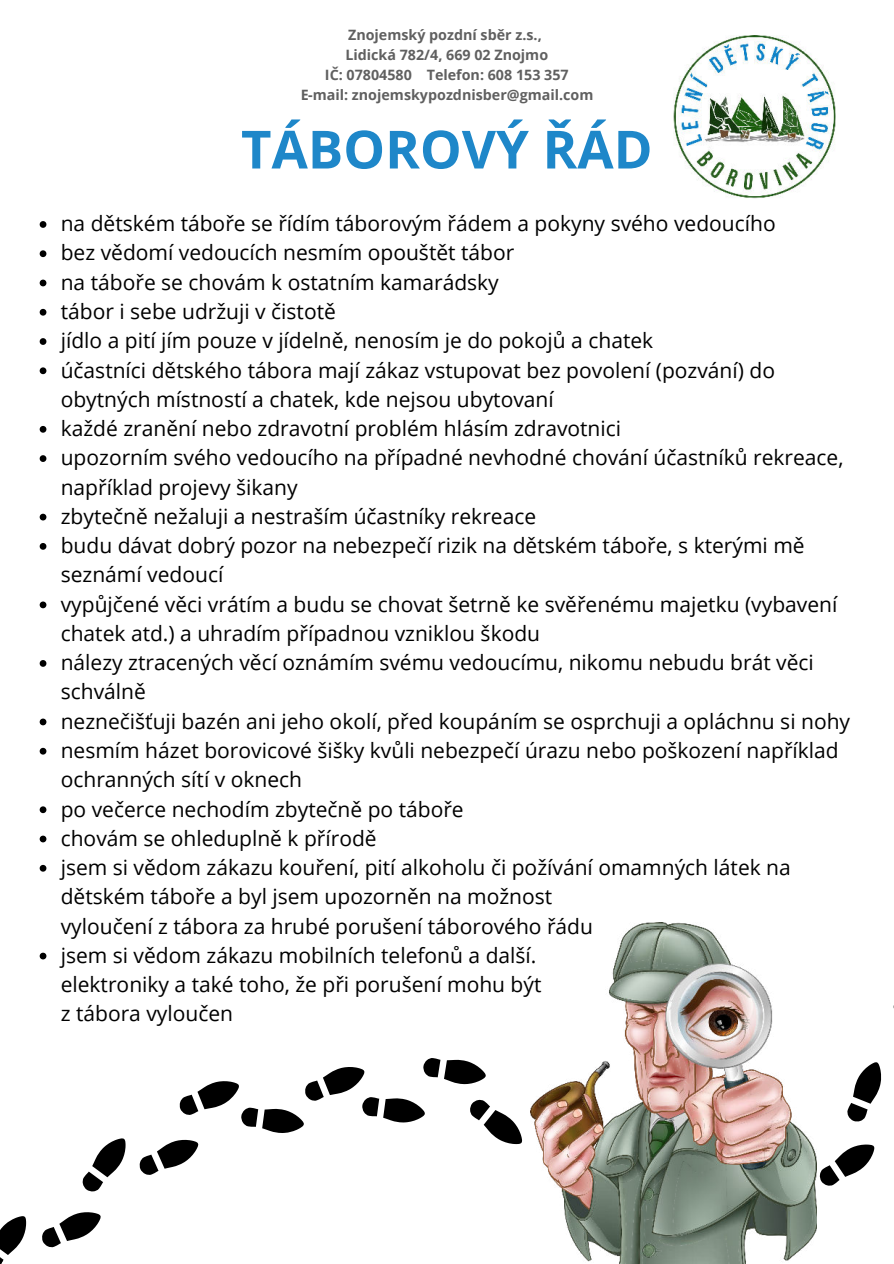
<style>
.page{position:relative;width:894px;height:1264px;background:#fff}
.page>*{position:absolute;margin:0;border:0;box-sizing:border-box;transform-origin:0 0}
.t1{font:700 52.65px "Open Sans";color:#1e87c9}
.t2{font:21px/29.2px "Open Sans";color:#000}
.t3{font:700 14.25px/20px "Open Sans";color:#000;text-align:center}
</style>
<div class="page">
<svg style="left:40px;top:221px;width:6px;height:7px"></svg>
<svg style="left:40px;top:250px;width:6px;height:7px"></svg>
<svg style="left:40px;top:279px;width:6px;height:7px"></svg>
<svg style="left:40px;top:309px;width:6px;height:6px"></svg>
<svg style="left:40px;top:338px;width:6px;height:7px"></svg>
<svg style="left:40px;top:367px;width:6px;height:7px"></svg>
<svg style="left:40px;top:426px;width:6px;height:6px"></svg>
<svg style="left:40px;top:455px;width:6px;height:7px"></svg>
<svg style="left:40px;top:513px;width:6px;height:7px"></svg>
<svg style="left:40px;top:543px;width:6px;height:6px"></svg>
<svg style="left:40px;top:601px;width:6px;height:7px"></svg>
<svg style="left:40px;top:660px;width:6px;height:6px"></svg>
<svg style="left:40px;top:718px;width:6px;height:7px"></svg>
<svg style="left:40px;top:747px;width:6px;height:7px"></svg>
<svg style="left:40px;top:806px;width:6px;height:7px"></svg>
<svg style="left:40px;top:835px;width:6px;height:7px"></svg>
<svg style="left:40px;top:864px;width:6px;height:7px"></svg>
<svg style="left:40px;top:952px;width:6px;height:7px"></svg>
<img style="left:673px;top:36px;width:162px;height:162px">
<svg style="left:0;top:1216px;width:26px;height:47px"></svg>
<svg style="left:42px;top:1212px;width:59px;height:35px"></svg>
<svg style="left:82px;top:1138px;width:43px;height:53px"></svg>
<svg style="left:139px;top:1058px;width:383px;height:117px"></svg>
<svg style="left:819px;top:1144px;width:55px;height:41px"></svg>
<svg style="left:847px;top:1062px;width:34px;height:59px"></svg>
<img style="left:530px;top:922px;width:286px;height:341px">
<p class="t3" style="left:300px;top:25px;width:295px">Znojemský pozdní sběr z.s.,<br>Lidická 782/4, 669 02 Znojmo<br>IČ: 07804580 Telefon: 608 153 357<br>E-mail: znojemskypozdnisber@gmail.com</p>
<h1 class="t1" style="left:241px;top:112px;width:413px">TÁBOROVÝ ŘÁD</h1>
<p class="t2" style="left:61px;top:208px;width:790px">na dětském táboře se řídím táborovým řádem a pokyny svého vedoucího<br>bez vědomí vedoucích nesmím opouštět tábor<br>na táboře se chovám k ostatním kamarádsky<br>tábor i sebe udržuji v čistotě<br>jídlo a pití jím pouze v jídelně, nenosím je do pokojů a chatek<br>účastníci dětského tábora mají zákaz vstupovat bez povolení (pozvání) do obytných místností a chatek, kde nejsou ubytovaní<br>každé zranění nebo zdravotní problém hlásím zdravotnici<br>upozorním svého vedoucího na případné nevhodné chování účastníků rekreace, například projevy šikany<br>zbytečně nežaluji a nestraším účastníky rekreace<br>budu dávat dobrý pozor na nebezpečí rizik na dětském táboře, s kterými mě seznámí vedoucí<br>vypůjčené věci vrátím a budu se chovat šetrně ke svěřenému majetku (vybavení chatek atd.) a uhradím případnou vzniklou škodu<br>nálezy ztracených věcí oznámím svému vedoucímu, nikomu nebudu brát věci schválně<br>neznečišťuji bazén ani jeho okolí, před koupáním se osprchuji a opláchnu si nohy nesmím házet borovicové šišky kvůli nebezpečí úrazu nebo poškození například ochranných sítí v oknech<br>po večerce nechodím zbytečně po táboře<br>chovám se ohleduplně k přírodě<br>jsem si vědom zákazu kouření, pití alkoholu či požívání omamných látek na dětském táboře a byl jsem upozorněn na možnost<br>vyloučení z tábora za hrubé porušení táborového řádu<br>jsem si vědom zákazu mobilních telefonů a další.<br>elektroniky a také toho, že při porušení mohu být<br>z tábora vyloučen</p>
</div>
